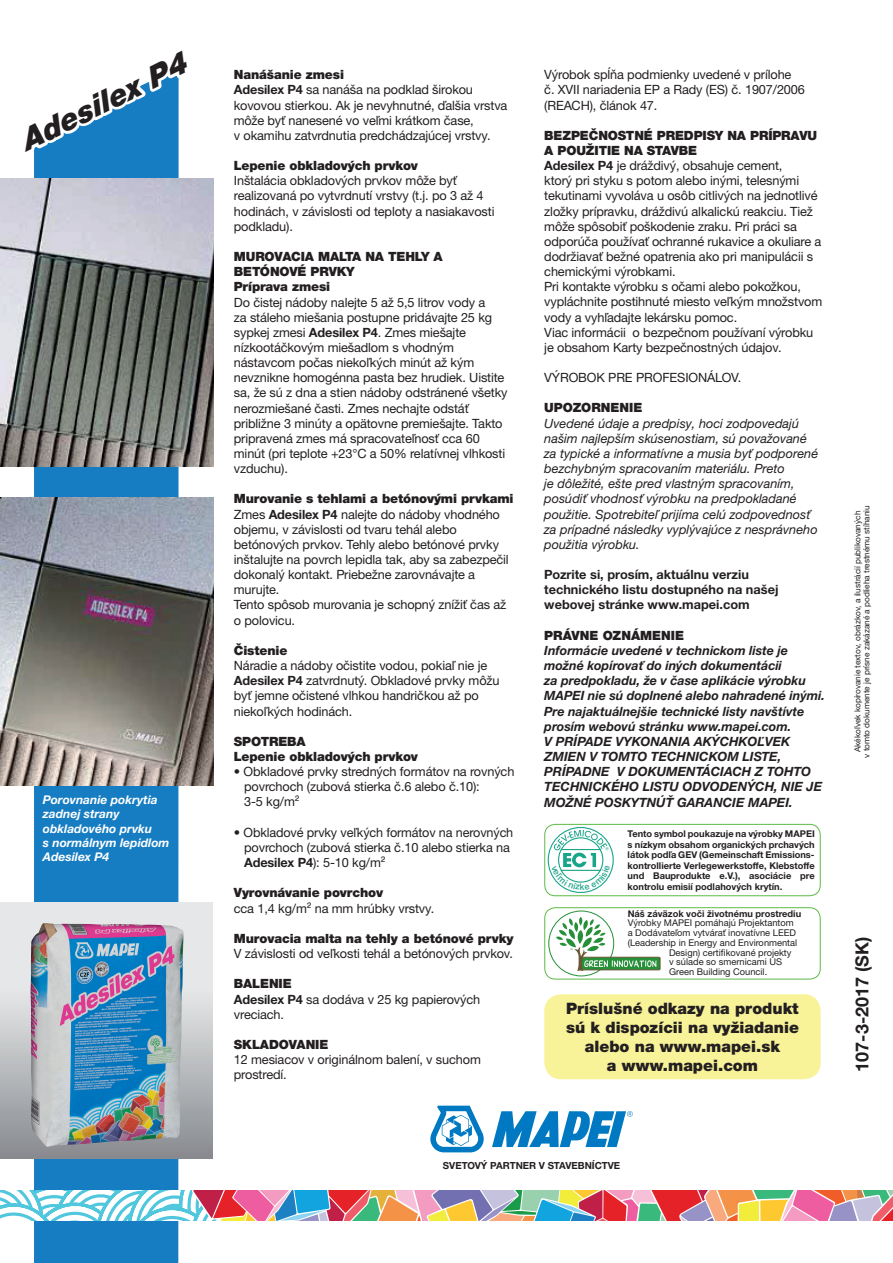
<style>
.page{position:relative;width:893px;height:1263px;background:#fff}
.page>*{position:absolute;margin:0;border:0;box-sizing:border-box;transform-origin:0 0}
.t1{font:italic 900 30px "Helvetica Neue LTW1 G";color:#231f20}
.t2{font:700 18px "Helvetica Neue LTW1 G";color:#231f20}
.t3{font:900 15.75px/18.9px "Helvetica Neue LTW1 G";color:#231f20;text-align:center}
.t4{font:12.75px/15.1px "Helvetica Neue LTW1 G";letter-spacing:-.01em;color:#231f20}
.t5{font:italic 700 12.75px/15.1px "Helvetica Neue LTW1 G";color:#231f20}
.t6{font:italic 12.75px/15.1px "Helvetica Neue LTW1 G";color:#231f20}
.t7{font:900 12.75px/15.1px "Helvetica Neue LTW1 G";letter-spacing:-.01em;color:#231f20}
.t8{font:700 12.75px/15.1px "Helvetica Neue LTW1 G";color:#231f20}
.t9{font:italic 700 12px/14.4px "Helvetica Neue LTW1 G";color:#fff}
.t10{font:700 9.75px "Helvetica Neue LTW1 G";color:#231f20}
.t11{font:700 9.3px/10.5px "Helvetica Neue LTW1 G";color:#231f20;text-align:justify}
.t12{font:9.3px "Helvetica Neue LTW1 G";color:#231f20}
.t13{font:8.25px/9px "Helvetica Neue LTW1 G";color:#231f20;text-align:center}
.s1{font-weight:900}
.s2{font-weight:700}
</style>
<div class="page">
<div style="left:34px;top:466px;width:145px;height:797px;background:#177dc2"></div>
<svg style="left:0;top:1191px;width:893px;height:29px;background:#bea5a3"></svg>
<svg style="left:430px;top:1106px;width:54px;height:46px"></svg>
<svg style="left:492px;top:1111px;width:141px;height:36px"></svg>
<div style="left:544px;top:824px;width:277px;height:72px;border:1px solid #5dbb46;border-radius:11px"></div>
<div style="left:544px;top:907px;width:277px;height:72px;border:1px solid #5dbb46;border-radius:11px"></div>
<div style="left:549px;top:911px;width:65px;height:65px;border:1px solid #269039;border-radius:50%"></div>
<svg style="left:556px;top:917px;width:104px;height:54px"></svg>
<div style="left:544px;top:994px;width:277px;height:85px;background:#f8f399;border-radius:17px"></div>
<svg style="left:0;top:903px;width:213px;height:255px;background:#c5c8ca"></svg>
<img style="left:30px;top:923px;width:154px;height:224px">
<svg style="left:0;top:76px;width:200px;height:103px"></svg>
<img style="left:0;top:179px;width:214px;height:287px">
<img style="left:0;top:497px;width:214px;height:288px">
<svg style="left:547px;top:826px;width:67px;height:67px"></svg>
<h1 class="t1" style="left:15px;top:126px;width:183px;rotate:-27deg">Adesilex P4</h1>
<p class="t9" style="left:43px;top:792px;width:128px">Porovnanie pokrytia zadnej strany obkladového prvku<br>s normálnym lepidlom<br>Adesilex P4</p>
<p class="t4" style="left:234px;top:67px;width:275px"><span class="s1">Nanášanie zmesi<br></span><span class="s2">Adesilex P4</span> sa nanáša na podklad širokou kovovou stierkou. Ak je nevyhnutné, ďalšia vrstva môže byť nanesené vo veľmi krátkom čase,<br>v okamihu zatvrdnutia predchádzajúcej vrstvy.</p>
<p class="t7" style="left:234px;top:158px;width:186px">Lepenie obkladových prvkov</p>
<p class="t4" style="left:234px;top:173px;width:262px">Inštalácia obkladových prvkov môže byť realizovaná po vytvrdnutí vrstvy (t.j. po 3 až 4 hodinách, v závislosti od teploty a nasiakavosti podkladu).</p>
<p class="t7" style="left:234px;top:249px;width:210px">MUROVACIA MALTA NA TEHLY A<br>BETÓNOVÉ PRVKY<br>Príprava zmesi</p>
<p class="t4" style="left:234px;top:294px;width:275px">Do čistej nádoby nalejte 5 až 5,5 litrov vody a<br>za stáleho miešania postupne pridávajte 25 kg sypkej zmesi <span class="s2">Adesilex P4</span>. Zmes miešajte nízkootáčkovým miešadlom s vhodným nástavcom počas niekoľkých minút až kým nevznikne homogénna pasta bez hrudiek. Uistite sa, že sú z dna a stien nádoby odstránené všetky nerozmiešané časti. Zmes nechajte odstáť približne 3 minúty a opätovne premiešajte. Takto pripravená zmes má spracovateľnosť cca 60 minút (pri teplote +23°C a 50% relatívnej vlhkosti vzduchu).</p>
<p class="t4" style="left:234px;top:491px;width:281px"><span class="s1">Murovanie s tehlami a betónovými prvkami </span>Zmes <span class="s2">Adesilex P4</span> nalejte do nádoby vhodného objemu, v závislosti od tvaru tehál alebo betónových prvkov. Tehly alebo betónové prvky inštalujte na povrch lepidla tak, aby sa zabezpečil dokonalý kontakt. Priebežne zarovnávajte a murujte.<br>Tento spôsob murovania je schopný znížiť čas až o polovicu.</p>
<p class="t7" style="left:234px;top:643px;width:55px">Čistenie</p>
<p class="t4" style="left:234px;top:658px;width:267px">Náradie a nádoby očistite vodou, pokiaľ nie je <span class="s2">Adesilex P4</span> zatvrdnutý. Obkladové prvky môžu byť jemne očistené vlhkou handričkou až po niekoľkých hodinách.</p>
<p class="t7" style="left:234px;top:734px;width:186px">SPOTREBA<br>Lepenie obkladových prvkov</p>
<p class="t4" style="left:244px;top:764px;width:272px;text-indent:-10px">• Obkladové prvky stredných formátov na rovných povrchoch (zubová stierka č.6 alebo č.10):<br>3-5 kg/m²</p>
<p class="t4" style="left:244px;top:825px;width:271px;text-indent:-10px">• Obkladové prvky veľkých formátov na nerovných povrchoch (zubová stierka č.10 alebo stierka na<br><span class="s2">Adesilex P4</span>): 5-10 kg/m²</p>
<p class="t7" style="left:234px;top:885px;width:151px">Vyrovnávanie povrchov</p>
<p class="t4" style="left:234px;top:900px;width:202px">cca 1,4 kg/m² na mm hrúbky vrstvy.</p>
<p class="t7" style="left:234px;top:931px;width:281px">Murovacia malta na tehly a betónové prvky</p>
<p class="t4" style="left:234px;top:946px;width:281px">V závislosti od veľkosti tehál a betónových prvkov.</p>
<p class="t4" style="left:234px;top:976px;width:248px"><span class="s1">BALENIE<br></span><span class="s2">Adesilex P4</span> sa dodáva v 25 kg papierových vreciach.</p>
<p class="t7" style="left:234px;top:1037px;width:96px">SKLADOVANIE</p>
<p class="t4" style="left:234px;top:1052px;width:249px">12 mesiacov v originálnom balení, v suchom prostredí.</p>
<p class="t4" style="left:544px;top:67px;width:262px">Výrobok spĺňa podmienky uvedené v prílohe<br>č. XVII nariadenia EP a Rady (ES) č. 1907/2006 (REACH), článok 47.</p>
<p class="t4" style="left:544px;top:128px;width:280px"><span class="s1">BEZPEČNOSTNÉ PREDPISY NA PRÍPRAVU A POUŽITIE NA STAVBE<br></span><span class="s2">Adesilex P4</span> je dráždivý, obsahuje cement,<br>ktorý pri styku s potom alebo inými, telesnými tekutinami vyvoláva u osôb citlivých na jednotlivé zložky prípravku, dráždivú alkalickú reakciu. Tiež môže spôsobiť poškodenie zraku. Pri práci sa odporúča používať ochranné rukavice a okuliare a dodržiavať bežné opatrenia ako pri manipulácii s chemickými výrobkami.<br>Pri kontakte výrobku s očami alebo pokožkou, vypláchnite postihnuté miesto veľkým množstvom vody a vyhľadajte lekársku pomoc.<br>Viac informácii o bezpečnom používaní výrobku je obsahom Karty bezpečnostných údajov.</p>
<p class="t4" style="left:544px;top:370px;width:199px">VÝROBOK PRE PROFESIONÁLOV.</p>
<p class="t7" style="left:544px;top:400px;width:100px">UPOZORNENIE</p>
<p class="t6" style="left:544px;top:415px;width:275px">Uvedené údaje a predpisy, hoci zodpovedajú našim najlepším skúsenostiam, sú považované za typické a informatívne a musia byť podporené bezchybným spracovaním materiálu. Preto<br>je dôležité, ešte pred vlastným spracovaním, posúdiť vhodnosť výrobku na predpokladané použitie. Spotrebiteľ prijíma celú zodpovednosť za prípadné následky vyplývajúce z nesprávneho použitia výrobku.</p>
<p class="t8" style="left:544px;top:567px;width:236px">Pozrite si, prosím, aktuálnu verziu technického listu dostupného na našej webovej stránke www.mapei.com</p>
<p class="t7" style="left:544px;top:628px;width:141px">PRÁVNE OZNÁMENIE</p>
<p class="t5" style="left:544px;top:643px;width:282px">Informácie uvedené v technickom liste je možné kopírovať do iných dokumentácii<br>za predpokladu, že v čase aplikácie výrobku MAPEI nie sú doplnené alebo nahradené inými.<br>Pre najaktuálnejšie technické listy navštívte prosím webovú stránku www.mapei.com.<br>V PRÍPADE VYKONANIA AKÝCHKOĽVEK ZMIEN V TOMTO TECHNICKOM LISTE, PRÍPADNE V DOKUMENTÁCIACH Z TOHTO TECHNICKÉHO LISTU ODVODENÝCH, NIE JE MOŽNÉ POSKYTNÚŤ GARANCIE MAPEI.</p>
<p class="t11" style="left:628px;top:828px;width:189px">Tento symbol poukazuje na výrobky MAPEI s nízkym obsahom organických prchavých látok podľa GEV (Gemeinschaft Emissions&shy;kontrollierte Verlegewerkstoffe, Klebstoffe und Bauprodukte e.V.), asociácie pre kontrolu emisií podlahových krytín.</p>
<p class="t11" style="left:628px;top:908px;width:175px">Náš záväzok voči životnému prostrediu</p>
<p class="t12" style="left:628px;top:917px;width:167px">Výrobky MAPEI pomáhajú Projektantom</p>
<p class="t12" style="left:628px;top:927px;width:170px">a Dodávateľom vytvárať inovatívne LEED</p>
<p class="t12" style="left:628px;top:937px;width:171px">(Leadership in Energy and Environmental</p>
<p class="t12" style="left:669px;top:946px;width:124px">Design) certifikované projekty</p>
<p class="t12" style="left:669px;top:956px;width:115px">v súlade so smernicami US</p>
<p class="t12" style="left:669px;top:966px;width:100px">Green Building Council.</p>
<p class="t3" style="left:566px;top:999px;width:234px">Príslušné odkazy na produkt sú k dispozícii na vyžiadanie alebo na www.mapei.sk<br>a www.mapei.com</p>
<p class="t13" style="left:853px;top:758px;width:254px;rotate:-90deg">Akékoľvek kopírovanie textov, obrázkov, a ilustrácií publikovaných<br>v tomto dokumente je prísne zakázané a podlieha trestnému stíhaniu</p>
<h2 class="t2" style="left:851px;top:1071px;width:137px;rotate:-90deg">107-3-2017 (SK)</h2>
<p class="t10" style="left:443px;top:1159px;width:179px">SVETOVÝ PARTNER V STAVEBNÍCTVE</p>
</div>
